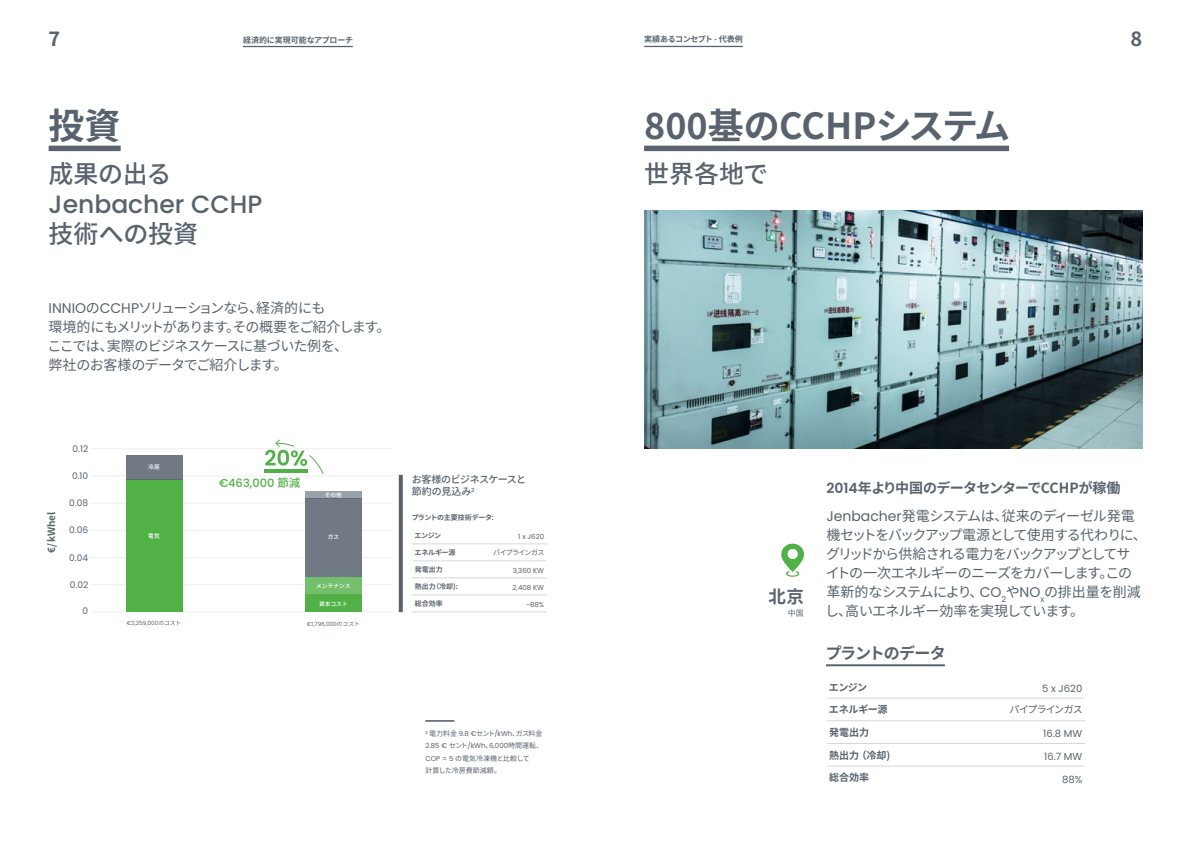
<style>
.page{position:relative;width:1191px;height:842px;background:#fff}
.page>*{position:absolute;margin:0;border:0;box-sizing:border-box;transform-origin:0 0}
.t1{font:700 36px "Noto Sans CJ Kjp";color:#58636e}
.t2{font:500 25px "Noto Sans CJ Kjp";color:#58636e}
.t3{font:500 25px "Poppins";color:#58636e}
.t4{font:700 20px "Noto Sans CJ Kjp";color:#58636e}
.t5{font:700 17.5px "Noto Sans CJ Kjp";color:#58636e}
.t6{font:700 16px "Noto Sans CJ Kjp";letter-spacing:-.055em;color:#58636e}
.t7{font:14px/19px "Noto Sans CJ Kjp";letter-spacing:-.06em;color:#58636e}
.t8{font:700 14px/28px "Noto Sans CJ Kjp";letter-spacing:-.045em;color:#58636e}
.t9{font:500 11.5px "Poppins";color:#51b046}
.t10{font:700 10px "Noto Sans CJ Kjp";color:#58636e}
.t11{font:10px "Poppins";color:#58636e}
.t12{font:500 10px/12px "Noto Sans CJ Kjp";letter-spacing:-.03em;color:#58636e}
.t13{font:10px "Noto Sans CJ Kjp";letter-spacing:-.095em;color:#58636e}
.t14{font:9.1px "Poppins";color:#58636e}
.t15{font:700 9.1px "Poppins";color:#58636e}
.t16{font:700 8px "Noto Sans CJ Kjp";letter-spacing:-.005em;color:#58636e}
.t17{font:700 8px "Noto Sans CJ Kjp";letter-spacing:-.035em;color:#58636e}
.t18{font:8px "Noto Sans CJ Kjp";color:#58636e}
.t19{font:7px "Poppins";color:#58636e}
.t20{font:7px/12.5px "Noto Sans CJ Kjp";color:#58636e}
.t21{font:700 7px "Noto Sans CJ Kjp";letter-spacing:-.015em;color:#58636e}
.t22{font:7px "Noto Sans CJ Kjp";letter-spacing:-.025em;color:#58636e}
.t23{font:700 7px "Noto Sans CJ Kjp";letter-spacing:-.045em;color:#58636e}
.t24{font:7px "Noto Sans CJ Kjp";letter-spacing:-.095em;color:#58636e}
.t25{font:5.7px "Poppins";color:#58636e}
.t26{font:500 5.7px "Noto Sans CJ Kjp";color:#fff}
.s1{font-family:"Poppins"}
.s2{font-family:"Noto Sans CJ Kjp"}
.s3{font-family:"Poppins";font-weight:600}
.s4{font-family:"Poppins";font-weight:400}
.s5{font-weight:400}
</style>
<div class="page">
<div style="left:49px;top:146px;width:72px;height:5px;background:#58636e"></div>
<hr style="left:644px;top:46px;width:99px;height:1px;background:#58636e">
<hr style="left:90px;top:448px;width:302px;height:1px;background:#555453">
<hr style="left:90px;top:475px;width:302px;height:1px;background:#555453">
<hr style="left:90px;top:503px;width:302px;height:1px;background:#555453">
<hr style="left:90px;top:530px;width:302px;height:1px;background:#555453">
<hr style="left:90px;top:557px;width:302px;height:1px;background:#555453">
<hr style="left:90px;top:584px;width:302px;height:1px;background:#555453">
<hr style="left:90px;top:611px;width:302px;height:1px;background:#555453">
<hr style="left:264px;top:469px;width:44px;height:4px;background:#51b046">
<div style="left:126px;top:479px;width:56px;height:133px;background:#51b046"></div>
<div style="left:126px;top:455px;width:56px;height:24px;background:#717a84"></div>
<div style="left:305px;top:595px;width:57px;height:17px;background:#51b046"></div>
<div style="left:305px;top:577px;width:57px;height:19px;background:#73bf6b"></div>
<div style="left:305px;top:498px;width:57px;height:79px;background:#717a84"></div>
<div style="left:305px;top:491px;width:57px;height:7px;background:#9aa1a8"></div>
<svg style="left:265px;top:439px;width:60px;height:34px"></svg>
<div style="left:644px;top:146px;width:365px;height:5px;background:#58636e"></div>
<img style="left:644px;top:211px;width:498px;height:237px">
<svg style="left:781px;top:543px;width:23px;height:34px"></svg>
<div style="left:787px;top:549px;width:10px;height:10px;background:#fff;border-radius:50%"></div>
<hr style="left:985px;top:698px;width:99px;height:1px;background:#d5d8db">
<hr style="left:985px;top:720px;width:100px;height:1px;background:#d5d8db">
<hr style="left:985px;top:743px;width:100px;height:1px;background:#d5d8db">
<hr style="left:985px;top:766px;width:99px;height:1px;background:#d5d8db">
<hr style="left:827px;top:698px;width:158px;height:1px;background:#d5d8db">
<hr style="left:826px;top:720px;width:159px;height:1px;background:#d5d8db">
<hr style="left:826px;top:743px;width:159px;height:1px;background:#d5d8db">
<hr style="left:827px;top:766px;width:158px;height:1px;background:#d5d8db">
<hr style="left:826px;top:664px;width:118px;height:2px;background:#58636e">
<hr style="left:425px;top:720px;width:29px;height:2px;background:#58636e">
<svg style="left:399px;top:475px;width:4px;height:137px"></svg>
<hr style="left:479px;top:544px;width:68px;height:1px;background:#d5d8db">
<hr style="left:479px;top:578px;width:68px;height:1px;background:#d5d8db">
<hr style="left:479px;top:595px;width:68px;height:1px;background:#d5d8db">
<hr style="left:479px;top:612px;width:68px;height:1px;background:#d5d8db">
<hr style="left:413px;top:561px;width:66px;height:1px;background:#d5d8db">
<hr style="left:479px;top:561px;width:67px;height:1px;background:#d5d8db">
<hr style="left:412px;top:544px;width:67px;height:1px;background:#d5d8db">
<hr style="left:412px;top:578px;width:67px;height:1px;background:#d5d8db">
<hr style="left:412px;top:595px;width:67px;height:1px;background:#d5d8db">
<hr style="left:412px;top:612px;width:67px;height:1px;background:#d5d8db">
<hr style="left:243px;top:46px;width:110px;height:1px;background:#58636e">
<h3 class="t4" style="left:49px;top:27px;width:13px">7</h3>
<p class="t17" style="left:644px;top:35px;width:100px">実績あるコンセプト - 代表例</p>
<h3 class="t4" style="left:1130px;top:27px;width:13px">8</h3>
<p class="t16" style="left:243px;top:35px;width:112px">経済的に実現可能なアプローチ</p>
<h1 class="t1" style="left:49px;top:106px;width:73px">投資</h1>
<h2 class="t2" style="left:49px;top:160px;width:124px">成果の出る</h2>
<h2 class="t3" style="left:49px;top:190px;width:215px">Jenbacher CCHP</h2>
<h2 class="t2" style="left:49px;top:220px;width:151px">技術への投資</h2>
<p class="t7" style="left:48px;top:299px;width:344px"><span class="s1">INNIO</span>の<span class="s1">CCHP</span>ソリューションなら、経済的にも<br>環境的にもメリットがあります。その概要をご紹介します。ここでは、実際のビジネスケースに基づいた例を、<br>弊社のお客様のデータでご紹介します。</p>
<p class="t14" style="left:73px;top:443px;width:17px">0.12</p>
<p class="t14" style="left:72px;top:470px;width:18px">0.10</p>
<p class="t14" style="left:69px;top:498px;width:21px">0.08</p>
<p class="t14" style="left:69px;top:525px;width:21px">0.06</p>
<p class="t14" style="left:69px;top:553px;width:20px">0.04</p>
<p class="t14" style="left:70px;top:579px;width:20px">0.02</p>
<p class="t15" style="left:53px;top:543px;width:45px;rotate:-90deg">€/MWhel</p>
<p class="t10" style="left:46px;top:553px;width:43px;rotate:-90deg">€/kWhel</p>
<p class="t14" style="left:82px;top:606px;width:7px">0</p>
<p class="t26" style="left:148px;top:464px;width:13px">冷房</p>
<p class="t26" style="left:148px;top:532px;width:13px">電気</p>
<p class="t9" style="left:219px;top:476px;width:83px">€463,000 <span class="s2">節減</span></p>
<p class="t26" style="left:325px;top:491px;width:19px">その他</p>
<p class="t26" style="left:328px;top:533px;width:13px">ガス</p>
<p class="t26" style="left:316px;top:583px;width:36px">メンテナンス</p>
<p class="t26" style="left:319px;top:601px;width:30px">資本コスト</p>
<p class="t25" style="left:127px;top:620px;width:56px">€2,259,000<span class="s2">のコスト</span></p>
<p class="t25" style="left:307px;top:620px;width:54px">€1,796,000<span class="s2">のコスト</span></p>
<p class="t12" style="left:412px;top:473px;width:116px">お客様のビジネスケースと節約の見込み<sup>2</sup></p>
<p class="t21" style="left:414px;top:532px;width:28px">エンジン</p>
<p class="t19" style="left:518px;top:532px;width:27px">1 x J620</p>
<p class="t21" style="left:414px;top:549px;width:42px">エネルギー源</p>
<p class="t24" style="left:493px;top:549px;width:53px">パイプラインガス</p>
<p class="t21" style="left:415px;top:566px;width:29px">発電出力</p>
<p class="t19" style="left:513px;top:566px;width:33px">3,360 KW</p>
<p class="t21" style="left:415px;top:583px;width:45px">熱出力（冷却):</p>
<p class="t19" style="left:512px;top:583px;width:33px">2,408 KW</p>
<p class="t21" style="left:415px;top:600px;width:29px">総合効率</p>
<p class="t19" style="left:526px;top:600px;width:19px">~88%</p>
<p class="t23" style="left:412px;top:513px;width:83px">プラントの主要技術データ<span class="s3">:</span></p>
<p class="t22" style="left:425px;top:729px;width:119px"><sup>2</sup> 電力料金 <span class="s1">9.8 €</span>セント<span class="s1">/kWh</span>、ガス料金</p>
<p class="t19" style="left:425px;top:742px;width:119px">2.85 € <span class="s2">セント</span>/kWh<span class="s2">、</span>6,000<span class="s2">時間運転、</span></p>
<p class="t20" style="left:425px;top:752px;width:106px"><span class="s1">COP = 5</span> の電気冷凍機と比較して計算した冷房費節減額。</p>
<h1 class="t1" style="left:644px;top:106px;width:367px">800基のCCHPシステム</h1>
<h2 class="t2" style="left:644px;top:160px;width:126px">世界各地で</h2>
<p class="t5" style="left:768px;top:587px;width:37px">北京</p>
<p class="t18" style="left:788px;top:608px;width:18px">中国</p>
<p class="t8" style="left:826px;top:474px;width:310px"><span class="s3">2014</span>年より中国のデータセンターでCCHPが稼働<br><span class="s4">Jenbacher</span><span class="s5">発電システムは、従来のディーゼル発電</span></p>
<p class="t7" style="left:825px;top:526px;width:323px">機セットをバックアップ電源として使用する代わりに、グリッドから供給される電力をバックアップとしてサイトの一次エネルギーのニーズをカバーします。この革新的なシステムにより、<span class="s1">CO</span><sub>2</sub>や<span class="s1">NO</span><sub>x</sub>の排出量を削減し、高いエネルギー効率を実現しています。</p>
<p class="t6" style="left:826px;top:644px;width:121px">プラントのデータ</p>
<p class="t10" style="left:829px;top:681px;width:40px">エンジン</p>
<p class="t11" style="left:1042px;top:683px;width:42px">5 x J620</p>
<p class="t10" style="left:829px;top:704px;width:60px">エネルギー源</p>
<p class="t13" style="left:1009px;top:704px;width:75px">パイプラインガス</p>
<p class="t10" style="left:829px;top:727px;width:41px">発電出力</p>
<p class="t11" style="left:1043px;top:728px;width:40px">16.8 MW</p>
<p class="t10" style="left:829px;top:749px;width:63px">熱出力 （冷却)</p>
<p class="t11" style="left:1044px;top:751px;width:40px">16.7 MW</p>
<p class="t10" style="left:829px;top:772px;width:41px">総合効率</p>
<p class="t11" style="left:1062px;top:773px;width:22px">88%</p>
</div>
